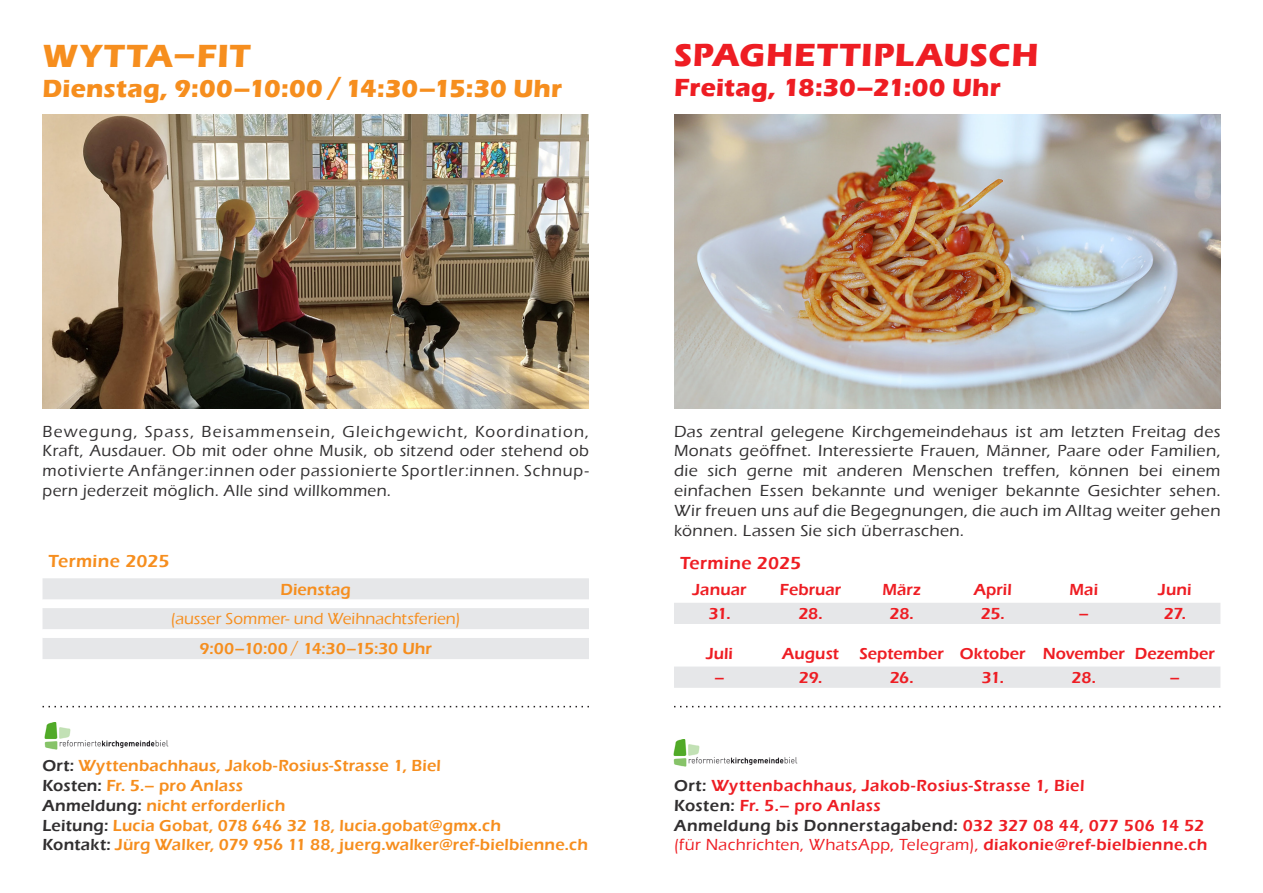
<style>
.page{position:relative;width:1263px;height:893px;background:#fff}
.page>*{position:absolute;margin:0;border:0;box-sizing:border-box;transform-origin:0 0}
.t1{font:700 33px "Eras ITC";letter-spacing:.025em;color:#ee1d23}
.t2{font:700 33px "Eras ITC";letter-spacing:.035em;color:#f68e1e}
.t3{font:700 25.5px "Eras ITC";letter-spacing:.01em;color:#f68e1e}
.t4{font:700 25.5px "Eras ITC";letter-spacing:.01em;color:#ee1d23}
.t5{font:600 18px "Eras ITC";letter-spacing:.02em;color:#ee1d23}
.t6{font:600 18px "Eras ITC";letter-spacing:.02em;color:#f68e1e}
.t7{font:500 16.5px/19.8px "Eras ITC";letter-spacing:.03em;color:#312f30;text-align:justify}
.t8{font:600 16.5px "Eras ITC";letter-spacing:.015em;color:#f68e1e}
.t9{font:500 16.5px/19.8px "Eras ITC";letter-spacing:.065em;color:#312f30}
.t10{font:500 16.5px/19.8px "Eras ITC";letter-spacing:.05em;color:#312f30}
.t11{font:600 16.5px "Eras ITC";letter-spacing:.005em;color:#ee1d23}
.t12{font:500 16.5px "Eras ITC";letter-spacing:.025em;color:#ee1d23}
.t13{font:600 16.5px "Eras ITC";letter-spacing:.03em;color:#312f30}
.t14{font:600 16.5px "Eras ITC";letter-spacing:.03em;color:#ee1d23}
.t15{font:500 16.5px "Eras ITC";color:#f68e1e}
.t16{font:600 16.5px "Eras ITC";letter-spacing:.025em;color:#ee1d23}
.s1{font-weight:500}
.s2{color:#312f30}
.s3{color:#f79328}
.s4{color:#ee1d23}
.s5{font-weight:600}
</style>
<div class="page">
<img style="left:674px;top:115px;width:546px;height:293px">
<svg style="left:674px;top:603px;width:546px;height:85px;fill:#e6e7e9"></svg>
<div style="left:674px;top:624px;width:546px;height:17px;background:#fff"></div>
<img style="left:673px;top:740px;width:125px;height:27px">
<svg style="left:43px;top:578px;width:546px;height:81px"></svg>
<img style="left:43px;top:115px;width:546px;height:293px">
<img style="left:44px;top:723px;width:125px;height:27px">
<svg style="left:43px;top:706px;width:546px;height:1px"></svg>
<svg style="left:674px;top:706px;width:546px;height:1px"></svg>
<p class="t2" style="left:43px;top:37px;width:209px">WYTTA–FIT</p>
<p class="t3" style="left:43px;top:73px;width:521px">Dienstag, 9:00–10:00 / 14:30–15:30 Uhr</p>
<p class="t1" style="left:674px;top:36px;width:366px">SPAGHETTIPLAUSCH</p>
<p class="t4" style="left:674px;top:72px;width:328px">Freitag, 18:30–21:00 Uhr</p>
<p class="t9" style="left:43px;top:421px;width:548px">Bewegung, Spass, Beisammensein, Gleichgewicht, Koordination,<br>Kraft, Ausdauer. Ob mit oder ohne Musik, ob sitzend oder stehend ob</p>
<p class="t10" style="left:43px;top:461px;width:548px">motivierte Anfänger:innen oder passionierte Sportler:innen. Schnup&shy;pern jederzeit möglich. Alle sind willkommen.</p>
<p class="t6" style="left:49px;top:551px;width:122px">Termine 2025</p>
<p class="t8" style="left:280px;top:580px;width:72px">Dienstag</p>
<p class="t15" style="left:171px;top:610px;width:291px">(ausser Sommer- und Weihnachtsferien)</p>
<p class="t8" style="left:200px;top:639px;width:234px">9:00–10:00 <span class="s1">/</span> 14:30–15:30 Uhr</p>
<p class="t8" style="left:43px;top:756px;width:400px"><span class="s2">Ort:</span> Wyttenbachhaus, Jakob-Rosius-Strasse 1, Biel</p>
<p class="t8" style="left:43px;top:776px;width:202px"><span class="s2">Kosten:</span> Fr. 5.– pro Anlass</p>
<p class="t8" style="left:43px;top:796px;width:244px"><span class="s2">Anmeldung:</span> nicht erforderlich</p>
<p class="t8" style="left:43px;top:816px;width:460px"><span class="s2">Leitung:</span> Lucia Gobat, 078 646 32 18<span class="s3">,</span> lucia.gobat@gmx.ch</p>
<p class="t8" style="left:43px;top:836px;width:547px"><span class="s2">Kontakt:</span> Jürg Walker, 079 956 11 88, juerg.walker@ref-bielbienne.ch</p>
<p class="t7" style="left:674px;top:421px;width:548px">Das zentral gelegene Kirchgemeindehaus ist am letzten Freitag des Monats geöffnet. Interessierte Frauen, Männer, Paare oder Familien, die sich gerne mit anderen Menschen treffen, können bei einem einfachen Essen bekannte und weniger bekannte Gesichter sehen.<br>Wir freuen uns auf die Begegnungen, die auch im Alltag weiter gehen können. Lassen Sie sich überraschen.</p>
<p class="t5" style="left:680px;top:552px;width:122px">Termine 2025</p>
<p class="t11" style="left:693px;top:580px;width:55px">Januar</p>
<p class="t11" style="left:780px;top:580px;width:63px">Februar</p>
<p class="t11" style="left:882px;top:580px;width:40px">März</p>
<p class="t11" style="left:974px;top:580px;width:40px">April</p>
<p class="t11" style="left:1069px;top:580px;width:30px">Mai</p>
<p class="t11" style="left:1158px;top:580px;width:35px">Juni</p>
<p class="t11" style="left:708px;top:604px;width:24px">31.</p>
<p class="t11" style="left:798px;top:604px;width:26px">28.</p>
<p class="t11" style="left:889px;top:604px;width:26px">28.</p>
<p class="t11" style="left:981px;top:604px;width:26px">25.</p>
<p class="t11" style="left:1079px;top:604px;width:12px">–</p>
<p class="t11" style="left:1164px;top:604px;width:24px">27.</p>
<p class="t11" style="left:706px;top:645px;width:28px">Juli</p>
<p class="t11" style="left:782px;top:645px;width:58px">August</p>
<p class="t11" style="left:859px;top:645px;width:86px">September</p>
<p class="t11" style="left:960px;top:645px;width:67px">Oktober</p>
<p class="t11" style="left:1043px;top:645px;width:84px">November</p>
<p class="t11" style="left:1135px;top:645px;width:81px">Dezember</p>
<p class="t11" style="left:714px;top:668px;width:12px">–</p>
<p class="t11" style="left:799px;top:668px;width:25px">29.</p>
<p class="t11" style="left:890px;top:668px;width:26px">26.</p>
<p class="t11" style="left:981px;top:668px;width:24px">31.</p>
<p class="t11" style="left:1072px;top:668px;width:26px">28.</p>
<p class="t11" style="left:1170px;top:668px;width:12px">–</p>
<p class="t14" style="left:674px;top:776px;width:412px"><span class="s2">Ort:</span> Wyttenbachhaus, Jakob-Rosius-Strasse 1, Biel</p>
<p class="t16" style="left:674px;top:796px;width:208px"><span class="s2">Kosten:</span> Fr. 5.– pro Anlass</p>
<p class="t13" style="left:674px;top:816px;width:532px">Anmeldung bis Donnerstagabend: <span class="s4">032 327 08 44, 077 506 14 52</span></p>
<p class="t12" style="left:674px;top:836px;width:535px">(für Nachrichten, WhatsApp, Telegram), <span class="s5">diakonie@ref-bielbienne.ch</span></p>
</div>
